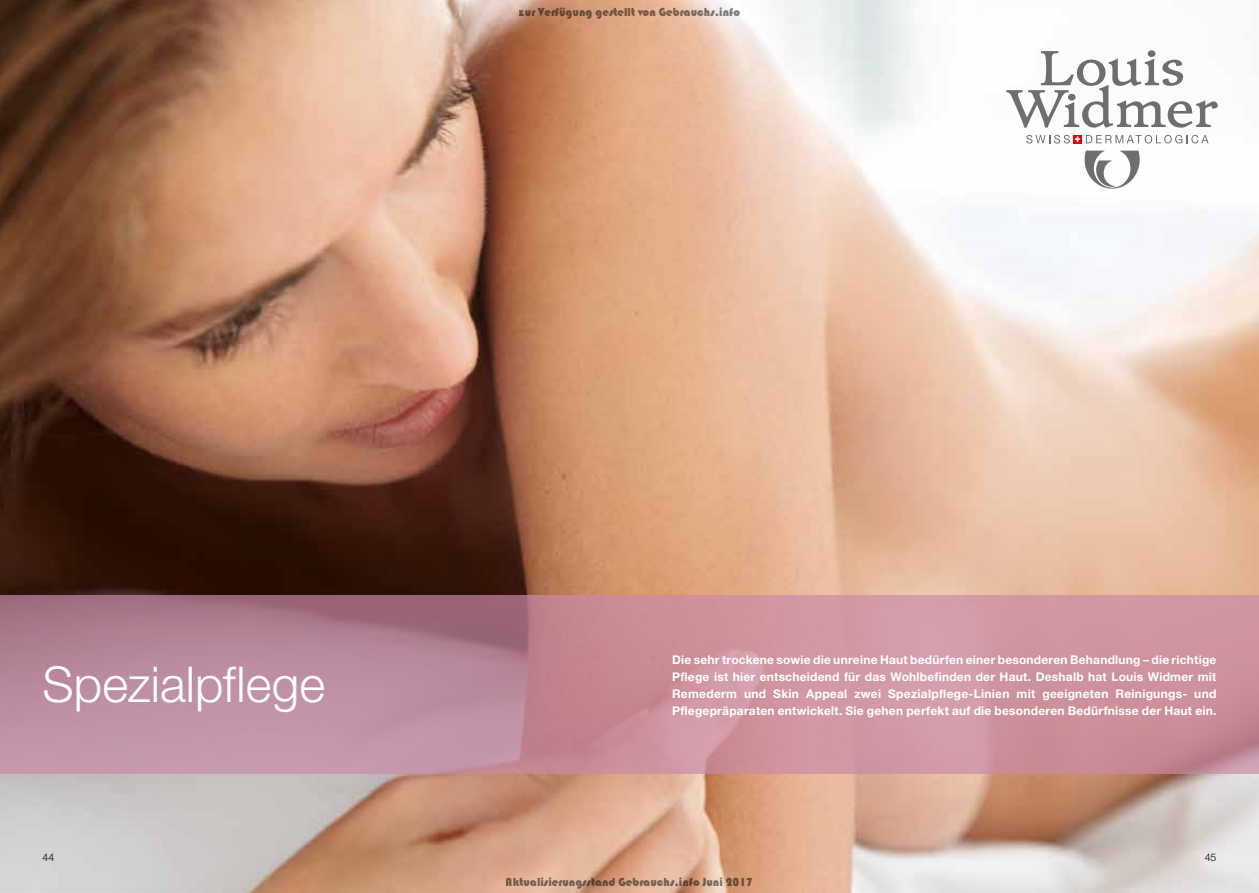
<style>
.page{position:relative;width:1259px;height:893px;background:#fff}
.page>*{position:absolute;margin:0;border:0;box-sizing:border-box;transform-origin:0 0}
.t1{font:300 49.5px "Helvetica Neue";color:#fff}
.t2{font:700 12px/16.8px "Helvetica Neue";letter-spacing:.02em;color:#fff;text-align:justify}
.t3{font:12px "Bauhaus 93";color:rgb(0 0 0/.5)}
.t4{font:300 10.5px "Helvetica Neue";color:#000}
</style>
<div class="page">
<img style="left:0;top:0;width:1259px;height:893px">
<svg style="left:0;top:595px;width:1259px;height:179px;background:#c38e9c"></svg>
<svg style="left:1084px;top:151px;width:55px;height:38px"></svg>
<svg style="left:1026px;top:135px;width:54px;height:9px"></svg>
<svg style="left:1086px;top:135px;width:122px;height:9px"></svg>
<svg style="left:1006px;top:50px;width:211px;height:78px"></svg>
<p class="t3" style="left:519px;top:6px;width:223px">zur Verfügung gestellt von Gebrauchs.info</p>
<h1 class="t1" style="left:43px;top:654px;width:284px">Spezialpflege</h1>
<p class="t2" style="left:672px;top:651px;width:546px">Die sehr trockene sowie die unreine Haut bedürfen einer besonderen Behandlung – die richtige Pflege ist hier entscheidend für das Wohlbefinden der Haut. Deshalb hat Louis Widmer mit Remederm und Skin Appeal zwei Spezialpflege-Linien mit geeigneten Reinigungs- und Pflegepräparaten entwickelt. Sie gehen perfekt auf die besonderen Bedürfnisse der Haut ein.</p>
<p class="t4" style="left:43px;top:851px;width:13px">44</p>
<p class="t4" style="left:1204px;top:851px;width:13px">45</p>
<p class="t3" style="left:506px;top:875px;width:249px">Aktualisierungsstand Gebrauchs.info Juni 2017</p>
</div>
